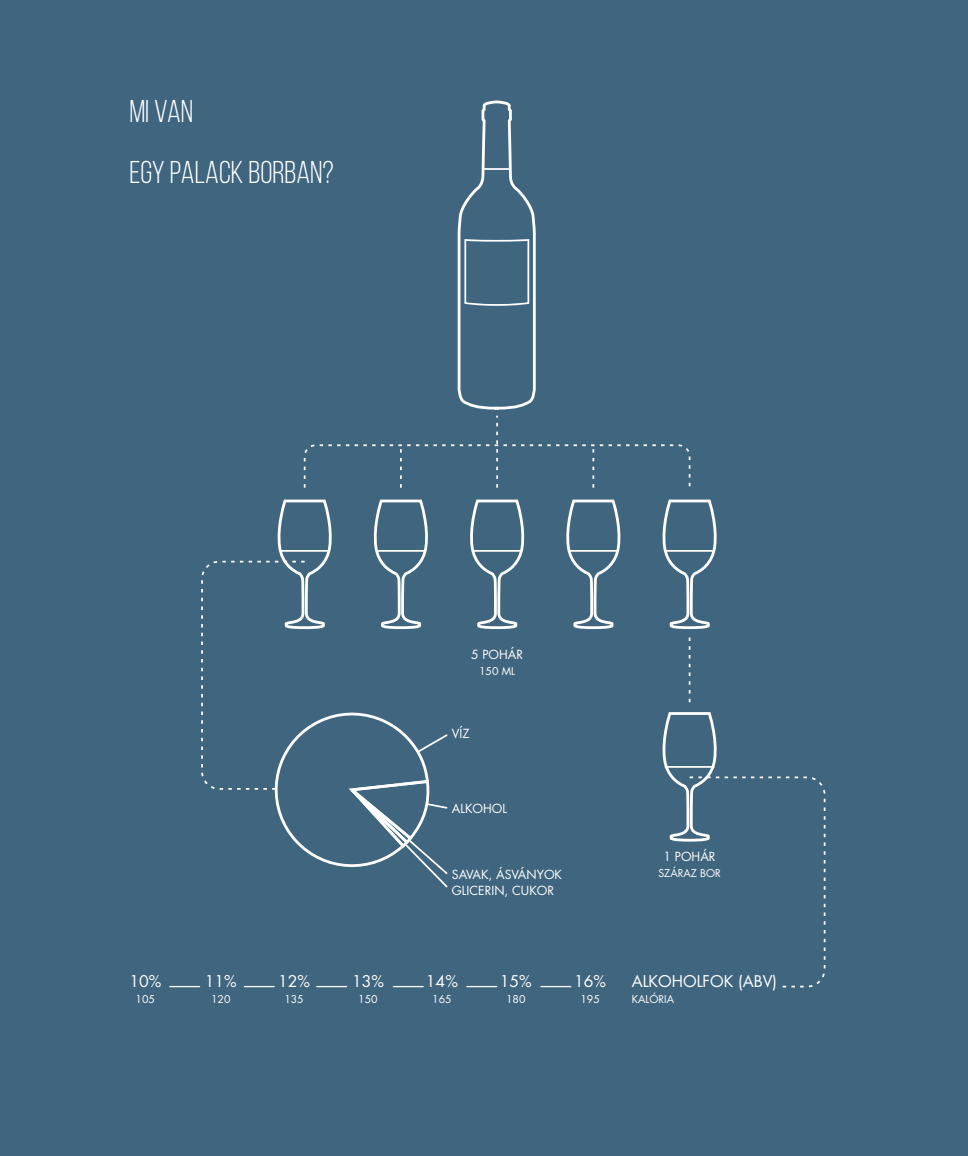
<style>
.page{position:relative;width:968px;height:1156px;background:#fff}
.page>*{position:absolute;margin:0;border:0;box-sizing:border-box;transform-origin:0 0}
.t1{font:31.5px/60.4px "Bebas Neue";color:#fff}
.t2{font:15.75px "Futura";color:#fff}
.t3{font:12.25px "Futura";color:#fff}
.t4{font:10.5px "Futura";color:#fff}
</style>
<div class="page">
<div style="left:0;top:0;width:967px;height:1156px;background:#3f657f"></div>
<svg style="left:470px;top:501px;width:55px;height:129px"></svg>
<svg style="left:566px;top:501px;width:55px;height:129px"></svg>
<svg style="left:662px;top:501px;width:55px;height:129px"></svg>
<svg style="left:201px;top:501px;width:247px;height:387px"></svg>
<hr style="left:665px;top:550px;width:48px;height:2px;background:#fff">
<hr style="left:569px;top:550px;width:48px;height:2px;background:#fff">
<hr style="left:473px;top:550px;width:48px;height:2px;background:#fff">
<hr style="left:376px;top:550px;width:49px;height:2px;background:#fff">
<hr style="left:280px;top:550px;width:49px;height:2px;background:#fff">
<svg style="left:303px;top:100px;width:388px;height:388px"></svg>
<svg style="left:688px;top:637px;width:2px;height:66px"></svg>
<svg style="left:662px;top:713px;width:164px;height:275px"></svg>
<svg style="left:170px;top:986px;width:29px;height:1px"></svg>
<hr style="left:244px;top:986px;width:30px;height:1px;background:#fff">
<svg style="left:317px;top:986px;width:29px;height:1px"></svg>
<hr style="left:393px;top:986px;width:30px;height:1px;background:#fff">
<hr style="left:466px;top:986px;width:30px;height:1px;background:#fff">
<svg style="left:541px;top:986px;width:29px;height:1px"></svg>
<h1 class="t1" style="left:129px;top:81px;width:206px">MI VAN<br>EGY PALACK BORBAN?</h1>
<p class="t3" style="left:471px;top:647px;width:53px">5 POHÁR</p>
<p class="t4" style="left:479px;top:665px;width:37px">150 ML</p>
<p class="t3" style="left:452px;top:726px;width:19px">VÍZ</p>
<p class="t3" style="left:452px;top:801px;width:57px">ALKOHOL</p>
<p class="t3" style="left:452px;top:866px;width:112px">SAVAK, ÁSVÁNYOK</p>
<p class="t3" style="left:452px;top:883px;width:104px">GLICERIN, CUKOR</p>
<p class="t3" style="left:663px;top:848px;width:53px">1 POHÁR</p>
<p class="t4" style="left:658px;top:866px;width:64px">SZÁRAZ BOR</p>
<p class="t2" style="left:129px;top:971px;width:33px">10%</p>
<p class="t2" style="left:205px;top:971px;width:33px">11%</p>
<p class="t2" style="left:278px;top:971px;width:33px">12%</p>
<p class="t2" style="left:352px;top:971px;width:33px">13%</p>
<p class="t2" style="left:426px;top:971px;width:33px">14%</p>
<p class="t2" style="left:500px;top:971px;width:33px">15%</p>
<p class="t2" style="left:574px;top:971px;width:33px">16%</p>
<p class="t4" style="left:136px;top:993px;width:21px">105</p>
<p class="t4" style="left:211px;top:993px;width:21px">120</p>
<p class="t4" style="left:284px;top:993px;width:21px">135</p>
<p class="t4" style="left:358px;top:993px;width:21px">150</p>
<p class="t4" style="left:432px;top:993px;width:21px">165</p>
<p class="t4" style="left:506px;top:993px;width:21px">180</p>
<p class="t4" style="left:580px;top:993px;width:21px">195</p>
<p class="t2" style="left:631px;top:971px;width:147px">ALKOHOLFOK (ABV)</p>
<p class="t4" style="left:631px;top:993px;width:44px">KALÓRIA</p>
</div>
